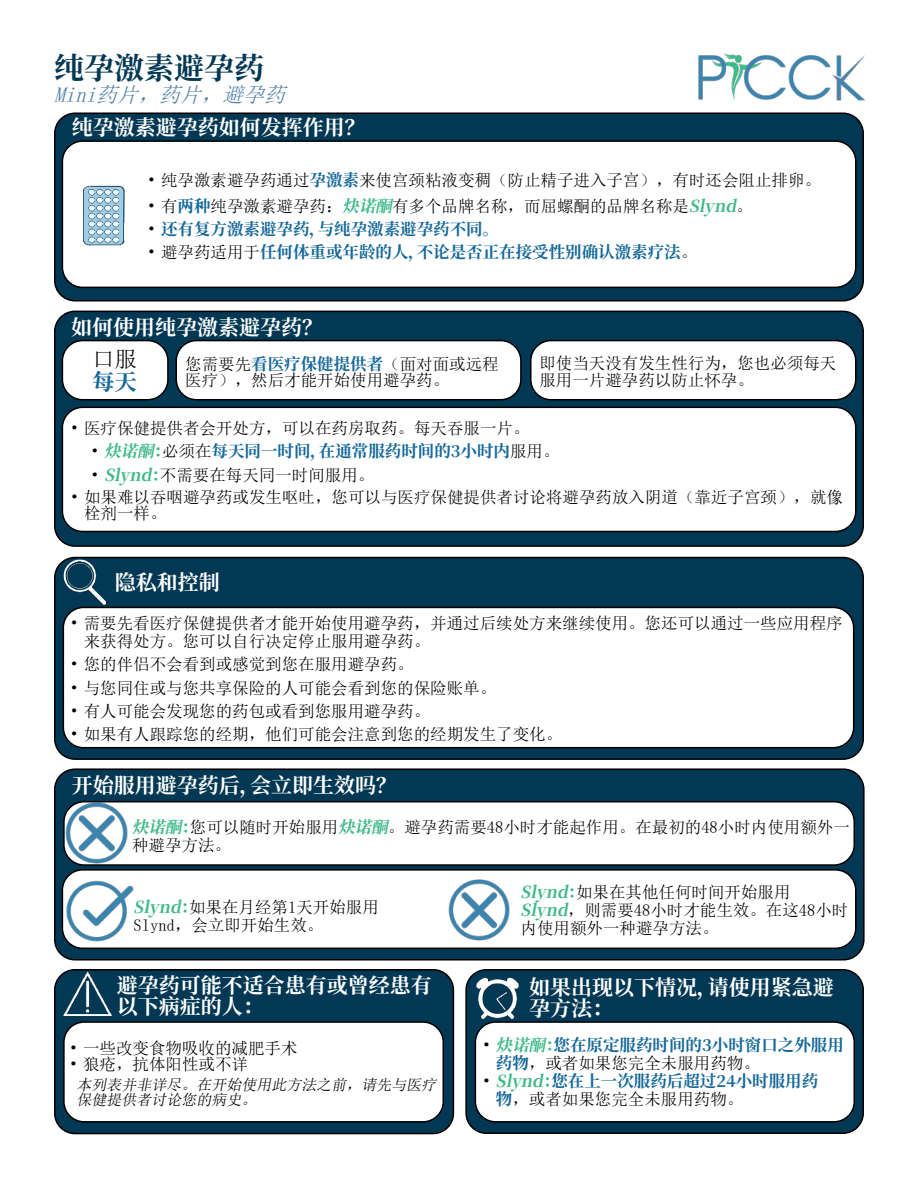
<style>
.page{position:relative;width:918px;height:1188px;background:#fff}
.page>*{position:absolute;margin:0;border:0;box-sizing:border-box;transform-origin:0 0}
.t1{font:700 30px "Source Han Serif SC";color:#023853}
.t2{font:22.5px "Sim Sun";color:#000}
.t3{font:700 22.5px "Source Han Serif SC";color:#156899}
.t4{font:700 21px/21px "Source Han Serif SC";color:#fff}
.t5{font:italic 21px "Sim Sun";color:#4f81a8}
.t6{font:16.5px/18px "Sim Sun";color:#000}
.t7{font:700 16.5px "Source Han Serif SC";color:#156899}
.t8{font:italic 15px/15px "Sim Sun";color:#000}
.s1{font-family:"Source Han Serif SC";font-weight:700;color:#156899}
.s2{font-family:"Source Han Serif SC";font-weight:700;font-style:italic;color:#3eb988}
.s3{font-family:"Sim Sun";font-weight:400;color:#000}
.s4{font-style:italic;color:#3eb988}
.s5{color:#3eb988}
.s6{font-family:"Source Han Serif SC";font-weight:700;color:#3eb988}
</style>
<div class="page">
<div style="left:55px;top:558px;width:808px;height:201px;background:#023853;border-radius:20px"></div>
<div style="left:54px;top:557px;width:810px;height:203px;border:2px solid #000;border-radius:20px"></div>
<div style="left:63px;top:607px;width:791px;height:141px;background:#fff;border-radius:20px"></div>
<div style="left:63px;top:607px;width:791px;height:141px;border:2px solid #000;border-radius:20px"></div>
<div style="left:466px;top:970px;width:397px;height:163px;background:#023853;border-radius:20px"></div>
<div style="left:465px;top:969px;width:399px;height:165px;border:2px solid #000;border-radius:20px"></div>
<div style="left:475px;top:1022px;width:379px;height:100px;background:#fff;border-radius:20px"></div>
<div style="left:475px;top:1021px;width:380px;height:102px;border:2px solid #000;border-radius:20px"></div>
<div style="left:55px;top:970px;width:398px;height:164px;background:#023853;border-radius:20px"></div>
<div style="left:54px;top:969px;width:400px;height:165px;border:2px solid #000;border-radius:20px"></div>
<div style="left:64px;top:1022px;width:379px;height:100px;background:#fff;border-radius:20px"></div>
<div style="left:63px;top:1021px;width:381px;height:102px;border:2px solid #000;border-radius:20px"></div>
<div style="left:55px;top:311px;width:808px;height:235px;background:#023853;border-radius:20px"></div>
<div style="left:54px;top:311px;width:810px;height:236px;border:2px solid #000;border-radius:20px"></div>
<div style="left:62px;top:407px;width:794px;height:124px;background:#fff;border-radius:20px"></div>
<div style="left:62px;top:407px;width:795px;height:125px;border:2px solid #000;border-radius:20px"></div>
<div style="left:55px;top:113px;width:808px;height:188px;background:#023853;border-radius:20px"></div>
<div style="left:54px;top:112px;width:810px;height:189px;border:2px solid #000;border-radius:20px"></div>
<img style="left:698px;top:53px;width:167px;height:48px">
<div style="left:62px;top:341px;width:106px;height:59px;background:#fff;border-radius:20px"></div>
<div style="left:62px;top:340px;width:107px;height:60px;border:2px solid #000;border-radius:20px"></div>
<div style="left:176px;top:341px;width:345px;height:59px;background:#fff;border-radius:20px"></div>
<div style="left:176px;top:340px;width:346px;height:60px;border:2px solid #000;border-radius:20px"></div>
<div style="left:531px;top:341px;width:325px;height:59px;background:#fff;border-radius:20px"></div>
<div style="left:530px;top:340px;width:327px;height:60px;border:2px solid #000;border-radius:20px"></div>
<div style="left:62px;top:141px;width:794px;height:146px;background:#fff;border-radius:20px"></div>
<div style="left:62px;top:140px;width:795px;height:148px;border:2px solid #000;border-radius:20px"></div>
<div style="left:55px;top:769px;width:809px;height:191px;background:#023853;border-radius:20px"></div>
<div style="left:54px;top:768px;width:811px;height:193px;border:2px solid #000;border-radius:20px"></div>
<div style="left:62px;top:870px;width:794px;height:78px;background:#fff;border-radius:20px"></div>
<div style="left:62px;top:869px;width:795px;height:80px;border:2px solid #000;border-radius:20px"></div>
<div style="left:64px;top:802px;width:790px;height:63px;background:#fff;border-radius:20px"></div>
<div style="left:63px;top:801px;width:792px;height:65px;border:2px solid #000;border-radius:20px"></div>
<img style="left:62px;top:174px;width:63px;height:80px">
<img style="left:63px;top:875px;width:70px;height:69px">
<img style="left:61px;top:970px;width:52px;height:52px">
<img style="left:473px;top:975px;width:46px;height:44px">
<img style="left:62px;top:558px;width:49px;height:50px">
<img style="left:448px;top:879px;width:62px;height:62px">
<img style="left:66px;top:801px;width:61px;height:64px">
<h1 class="t1" style="left:54px;top:51px;width:211px">纯孕激素避孕药</h1>
<p class="t5" style="left:54px;top:84px;width:238px">Mini药片，药片，避孕药</p>
<p class="t4" style="left:72px;top:118px;width:295px">纯孕激素避孕药如何发挥作用？</p>
<p class="t6" style="left:148px;top:172px;width:675px">• 纯孕激素避孕药通过<span class="s1">孕激素</span>来使宫颈粘液变稠（防止精子进入子宫），有时还会阻止排卵。</p>
<p class="t6" style="left:148px;top:197px;width:607px">• 有<span class="s1">两种</span>纯孕激素避孕药：<span class="s2">炔诺酮</span>有多个品牌名称，而屈螺酮的品牌名称是<span class="s2">Slynd</span>。</p>
<p class="t7" style="left:148px;top:220px;width:353px"><span class="s3">•</span> 还有复方激素避孕药，与纯孕激素避孕药不同。</p>
<p class="t7" style="left:148px;top:243px;width:551px"><span class="s3">• 避孕药适用于</span>任何体重或年龄的人，不论是否正在接受性别确认激素疗法<span class="s3">。</span></p>
<p class="t4" style="left:71px;top:317px;width:254px">如何使用纯孕激素避孕药？</p>
<h2 class="t2" style="left:92px;top:348px;width:47px">口服</h2>
<h2 class="t3" style="left:92px;top:369px;width:47px">每天</h2>
<p class="t6" style="left:185px;top:355px;width:315px;line-height:16.5px">您需要先<span class="s1">看医疗保健提供者</span>（面对面或远程医疗），然后才能开始使用避孕药。</p>
<p class="t6" style="left:539px;top:355px;width:298px;line-height:16.5px">即使当天没有发生性行为，您也必须每天服用一片避孕药以防止怀孕。</p>
<p class="t6" style="left:71px;top:419px;width:460px">• 医疗保健提供者会开处方，可以在药房取药。每天吞服一片。</p>
<p class="t7" style="left:91px;top:442px;width:470px"><span class="s3">•</span> <span class="s4">炔诺酮</span><span class="s5">：</span><span class="s3">必须在</span>每天同一时间，在通常服药时间的3小时内<span class="s3">服用。</span></p>
<p class="t6" style="left:91px;top:466px;width:285px">• <span class="s2">Slynd</span><span class="s6">：</span>不需要在每天同一时间服用。</p>
<p class="t6" style="left:84px;top:489px;width:760px;line-height:16.5px;text-indent:-13px">• 如果难以吞咽避孕药或发生呕吐，您可以与医疗保健提供者讨论将避孕药放入阴道（靠近子宫颈），就像栓剂一样。</p>
<p class="t4" style="left:115px;top:572px;width:107px">隐私和控制</p>
<p class="t6" style="left:84px;top:614px;width:760px;text-indent:-13px">• 需要先看医疗保健提供者才能开始使用避孕药，并通过后续处方来继续使用。您还可以通过一些应用程序来获得处方。您可以自行决定停止服用避孕药。</p>
<p class="t6" style="left:70px;top:656px;width:345px">• 您的伴侣不会看到或感觉到您在服用避孕药。</p>
<p class="t6" style="left:70px;top:679px;width:427px">• 与您同住或与您共享保险的人可能会看到您的保险账单。</p>
<p class="t6" style="left:70px;top:702px;width:361px">• 有人可能会发现您的药包或看到您服用避孕药。</p>
<p class="t6" style="left:70px;top:726px;width:493px">• 如果有人跟踪您的经期，他们可能会注意到您的经期发生了变化。</p>
<p class="t4" style="left:72px;top:776px;width:327px">开始服用避孕药后，会立即生效吗？</p>
<p class="t6" style="left:132px;top:818px;width:719px"><span class="s2">炔诺酮</span><span class="s6">：</span>您可以随时开始服用<span class="s2">炔诺酮</span>。避孕药需要48小时才能起作用。在最初的48小时内使用额外一种避孕方法。</p>
<p class="t6" style="left:134px;top:898px;width:247px"><span class="s2">Slynd</span><span class="s6">：</span>如果在月经第1天开始服用<br>Slynd，会立即开始生效。</p>
<p class="t6" style="left:521px;top:883px;width:329px"><span class="s2">Slynd</span><span class="s6">：</span>如果在其他任何时间开始服用<br><span class="s2">Slynd</span>，则需要48小时才能生效。在这48小时内使用额外一种避孕方法。</p>
<p class="t4" style="left:117px;top:976px;width:316px">避孕药可能不适合患有或曾经患有以下病症的人：</p>
<p class="t4" style="left:529px;top:977px;width:306px">如果出现以下情况，请使用紧急避孕方法：</p>
<p class="t6" style="left:70px;top:1039px;width:229px">• 一些改变食物吸收的减肥手术</p>
<p class="t6" style="left:70px;top:1055px;width:180px">• 狼疮，抗体阳性或不详</p>
<p class="t8" style="left:76px;top:1078px;width:364px">本列表并非详尽。在开始使用此方法之前，请先与医疗保健提供者讨论您的病史。</p>
<p class="t7" style="left:482px;top:1036px;width:363px"><span class="s3">•</span> <span class="s4">炔诺酮</span><span class="s5">：</span>您在原定服药时间的3小时窗口之外服用</p>
<p class="t6" style="left:496px;top:1054px;width:265px"><span class="s1">药物</span>，或者如果您完全未服用药物。</p>
<p class="t7" style="left:482px;top:1072px;width:337px"><span class="s3">•</span> <span class="s4">Slynd</span><span class="s5">：</span>您在上一次服药后超过24小时服用药</p>
<p class="t6" style="left:496px;top:1090px;width:249px"><span class="s1">物</span>，或者如果您完全未服用药物。</p>
</div>
